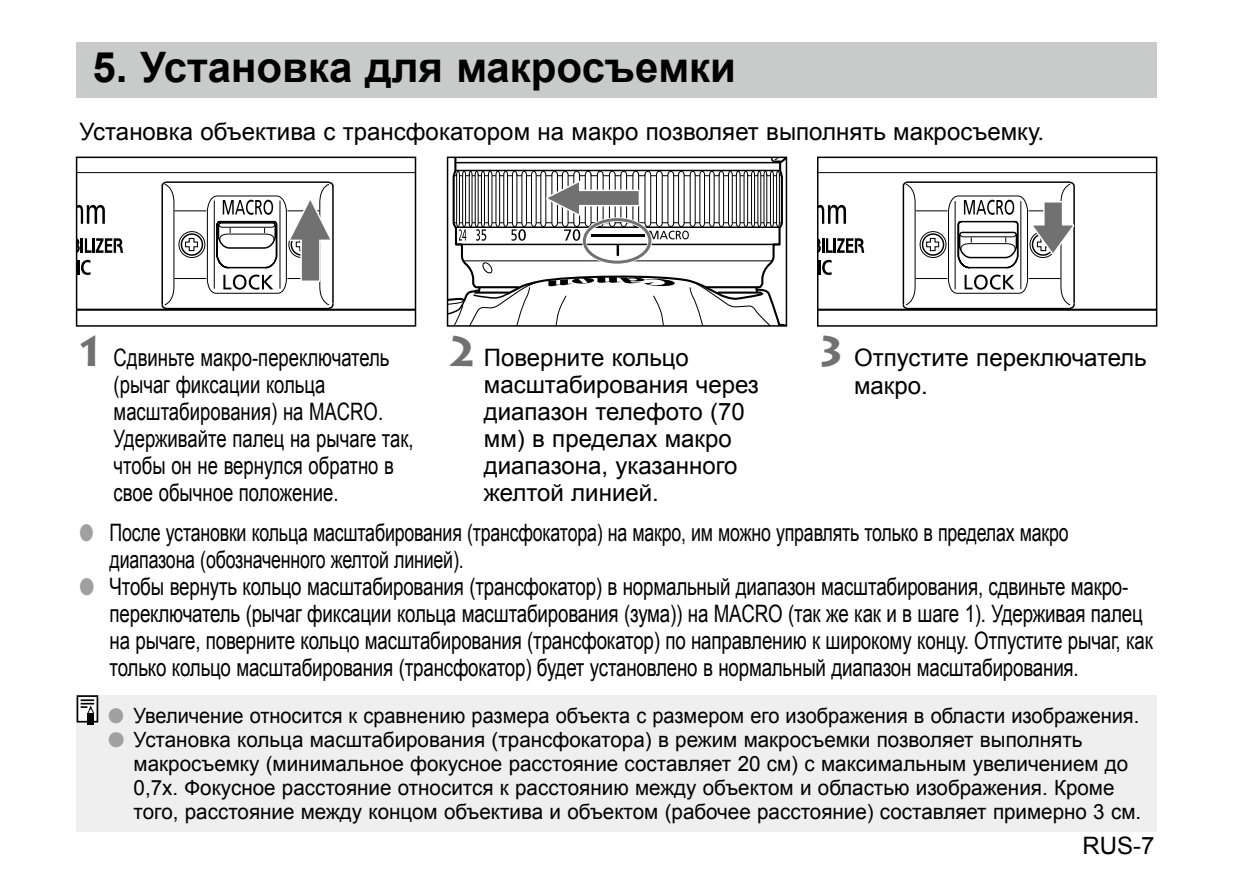
<style>
.page{position:relative;width:1234px;height:893px;background:#fff}
.page>*{position:absolute;margin:0;border:0;box-sizing:border-box;transform-origin:0 0}
.t1{font:700 42px "Arial";color:#000}
.t2{font:700 42px "Lithos";color:#727171}
.t3{font:24px/27px "Arial";letter-spacing:-.01em;color:#000;scale:.78 1}
.t4{font:24px/27px "Arial";letter-spacing:-.01em;color:#000}
.t5{font:24px/27px "Arial";letter-spacing:-.01em;color:#000;scale:.77 1}
.t6{font:24px "Arial";letter-spacing:-.01em;color:#000;scale:.74 1}
.t7{font:24px "Zapf Dingbats";color:#9fa0a0;scale:.74 1}
.t8{font:24px "Zapf Dingbats";color:#9fa0a0;scale:.78 1}
.t9{font:21px/24px "Arial";color:#000}
.t10{font:21px "Arial";color:#000;scale:.95 1}
.t11{font:21px "Zapf Dingbats";color:#9fa0a0;scale:.95 1}
.s1{color:#9fa0a0}
</style>
<div class="page">
<div style="left:77px;top:43px;width:1080px;height:55px;background:#c9caca"></div>
<div style="left:77px;top:695px;width:1080px;height:136px;background:#efefef"></div>
<div style="left:88px;top:713px;width:6px;height:12px;background:#000"></div>
<svg style="left:77px;top:695px;width:21px;height:28px"></svg>
<hr style="left:77px;top:309px;width:338px;height:2px;background:#000">
<hr style="left:77px;top:172px;width:338px;height:1px;background:#000">
<svg style="left:79px;top:205px;width:26px;height:19px"></svg>
<hr style="left:77px;top:260px;width:3px;height:15px;background:#000">
<svg style="left:81px;top:260px;width:9px;height:15px"></svg>
<svg style="left:79px;top:238px;width:44px;height:15px"></svg>
<svg style="left:161px;top:182px;width:174px;height:127px"></svg>
<div style="left:76px;top:157px;width:340px;height:170px;border:2px solid #000"></div>
<svg style="left:454px;top:160px;width:330px;height:10px"></svg>
<hr style="left:456px;top:162px;width:323px;height:1px;background:#000">
<svg style="left:770px;top:160px;width:13px;height:3px"></svg>
<svg style="left:449px;top:170px;width:334px;height:154px"></svg>
<div style="left:582px;top:217px;width:70px;height:47px;border:4px solid #fff;border-radius:50%"></div>
<div style="left:582px;top:218px;width:69px;height:46px;border:3px solid #727171;border-radius:50%"></div>
<div style="left:446px;top:157px;width:341px;height:170px;border:2px solid #000"></div>
<hr style="left:817px;top:309px;width:339px;height:2px;background:#000">
<hr style="left:817px;top:172px;width:339px;height:1px;background:#000">
<svg style="left:819px;top:205px;width:26px;height:19px"></svg>
<svg style="left:819px;top:260px;width:12px;height:15px"></svg>
<svg style="left:819px;top:238px;width:45px;height:15px"></svg>
<svg style="left:901px;top:182px;width:177px;height:127px"></svg>
<div style="left:816px;top:157px;width:341px;height:170px;border:2px solid #000"></div>
<h1 class="t1" style="left:92px;top:40px;width:645px">5. Установка для макросъемки</h1>
<p class="t4" style="left:80px;top:118px;width:965px">Установка объектива с трансфокатором на макро позволяет выполнять макросъемку.</p>
<h1 class="t2" style="left:80px;top:326px;width:22px">1</h1>
<p class="t5" style="left:114px;top:344px;width:360px">Сдвиньте макро-переключатель</p>
<h1 class="t2" style="left:449px;top:326px;width:27px">2</h1>
<p class="t4" style="left:483px;top:344px;width:206px">Поверните кольцо</p>
<h1 class="t2" style="left:819px;top:326px;width:25px">3</h1>
<p class="t4" style="left:853px;top:344px;width:294px">Отпустите переключатель</p>
<p class="t5" style="left:114px;top:371px;width:391px">(рычаг фиксации кольца масштабирования) на MACRO.<br>Удерживайте палец на рычаге так, чтобы он не вернулся обратно в свое обычное положение.</p>
<p class="t4" style="left:483px;top:371px;width:276px">масштабирования через диапазон телефото )70 мм) в пределах макро диапазона, указанного желтой линией.</p>
<p class="t4" style="left:853px;top:373px;width:75px">макро.</p>
<p class="t7" style="left:80px;top:521px;width:20px">●</p>
<p class="t6" style="left:110px;top:517px;width:1296px">После установки кольца масштабирования (трансфокатора) на макро, им можно управлять только в пределах макро</p>
<p class="t8" style="left:80px;top:575px;width:20px">●</p>
<p class="t6" style="left:110px;top:544px;width:480px">диапазона (обозначенного желтой линией .(</p>
<p class="t3" style="left:110px;top:600px;width:1325px">переключатель (рычаг фиксации кольца масштабирования (зума)) на MACRO (так же как ви шаге .)1 Удерживая палец</p>
<p class="t3" style="left:110px;top:573px;width:1307px">Чтобы вернуть кольцо масштабирования (трансфокатор в) нормальный диапазон масштабирования, сдвиньте макро-</p>
<p class="t3" style="left:110px;top:627px;width:1338px">на рычаге, поверните кольцо масштабирования (трансфокатор) по направлению к широкому концу. Отпустите рычаг, как только кольцо масштабирования (трансфокатор) будет установлено в нормальный диапазон масштабирования.</p>
<p class="t10" style="left:134px;top:702px;width:1059px">Увеличение относится к сравнению размера объекта с размером его изображения в области изображения.</p>
<p class="t11" style="left:108px;top:706px;width:18px">●</p>
<p class="t9" style="left:134px;top:728px;width:1008px;text-indent:-26px"><span class="s1">●</span> Установка кольца масштабирования (трансфокатора) в режим макросъемки позволяет выполнять макросъемку (минимальное фокусное расстояние составляет 20 см) с максимальным увеличением до 0,7 .x Фокусное расстояние относится к расстоянию между объектом и областью изображения. Кроме того, расстояние между концом объектива и объектом (рабочее расстояние) составляет примерно 3 см.</p>
<p class="t4" style="left:1082px;top:832px;width:73px">RUS-7</p>
</div>
